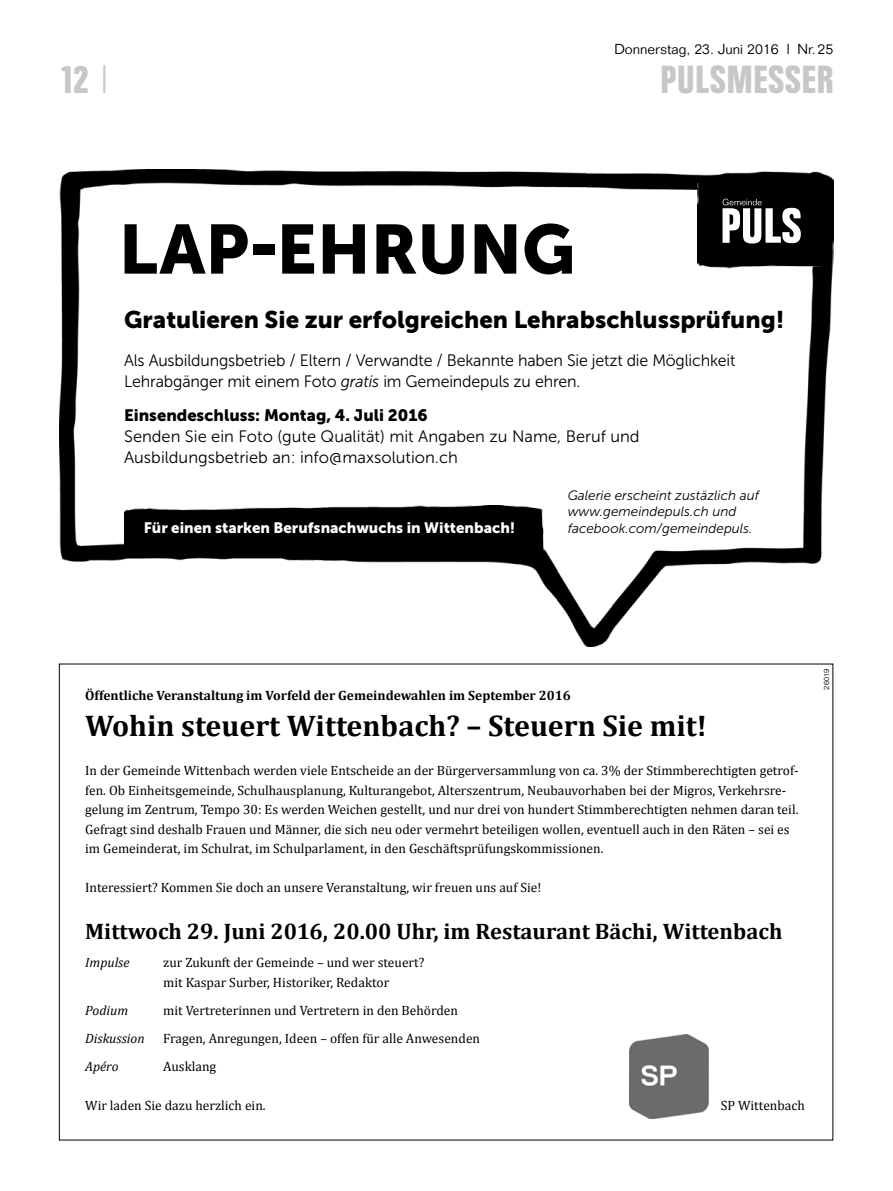
<style>
.page{position:relative;width:893px;height:1191px;background:#fff}
.page>*{position:absolute;margin:0;border:0;box-sizing:border-box;transform-origin:0 0}
.t1{font:69px "Museo Sans 900";color:#000}
.t2{font:700 39px "Folio Condensed BQ";letter-spacing:.03em;color:#c6c7c8}
.t3{font:700 30px "Cambria";color:#000}
.t4{font:24px "Museo Sans 900";color:#000}
.t5{font:700 22.5px "Cambria";color:#000}
.t6{font:700 18px/21.1px "Cambria";letter-spacing:.005em;color:#000}
.t7{font:16.5px/21px "Museo Sans 300";letter-spacing:-.01em;color:#000}
.t8{font:700 15.45px "Cambria";color:#000}
.t9{font:15px "Museo Sans 900";color:#fff}
.t10{font:300 14.25px "Folio";color:#000}
.t11{font:13.5px/19.5px "Cambria";color:#000}
.t12{font:italic 13.5px/16.5px "Museo Sans 300";color:#000}
.t13{font:700 13.5px "Cambria";color:#000}
.t14{font:italic 13.5px "Cambria";color:#000}
.t15{font:300 7.5px "Folio";letter-spacing:.02em;color:#000}
.s1{font-family:"Folio";font-weight:300}
.s2{font-style:italic}
.s3{font-family:"Museo Sans 900"}
</style>
<div class="page">
<img style="left:630px;top:1034px;width:79px;height:84px">
<img style="left:60px;top:170px;width:773px;height:476px">
<img style="left:125px;top:505px;width:420px;height:45px">
<img style="left:697px;top:183px;width:124px;height:89px">
<svg style="left:722px;top:199px;width:79px;height:44px"></svg>
<p class="t2" style="left:60px;top:58px;width:51px">12 <span class="s1">|</span></p>
<p class="t10" style="left:614px;top:40px;width:221px">Donnerstag, 23. Juni 2016 l Nr.25</p>
<h2 class="t2" style="left:661px;top:58px;width:174px">PULSMESSER</h2>
<p class="t1" style="left:119px;top:210px;width:458px">LAP-EHRUNG</p>
<p class="t4" style="left:124px;top:306px;width:662px">Gratulieren Sie zur erfolgreichen Lehrabschlussprüfung!</p>
<p class="t7" style="left:124px;top:350px;width:613px">Als Ausbildungsbetrieb / Eltern / Verwandte / Bekannte haben Sie jetzt die Möglichkeit<br>Lehrabgänger mit einem Foto <span class="s2">gratis</span> im Gemeindepuls zu ehren.</p>
<p class="t7" style="left:124px;top:405px;width:517px"><span class="s3">Einsendeschluss: Montag, 4. Juli 2016<br></span>Senden Sie ein Foto (gute Qualität) mit Angaben zu Name, Beruf und<br>Ausbildungsbetrieb an: info@maxsolution.ch</p>
<p class="t12" style="left:568px;top:487px;width:193px">Galerie erscheint zustäzlich auf www.gemeindepuls.ch und facebook.com/gemeindepuls.</p>
<p class="t9" style="left:144px;top:519px;width:373px">Für einen starken Berufsnachwuchs in Wittenbach!</p>
<p class="t15" style="left:822px;top:690px;width:23px;rotate:-90deg">26019</p>
<p class="t13" style="left:85px;top:687px;width:487px">Öffentliche Veranstaltung im Vorfeld der Gemeindewahlen im September 2016</p>
<p class="t3" style="left:85px;top:708px;width:623px">Wohin steuert Wittenbach? – Steuern Sie mit!</p>
<p class="t11" style="left:85px;top:761px;width:715px">In der Gemeinde Wittenbach werden viele Entscheide an der Bürgerversammlung von ca. 3% der Stimmberechtigten getrof&shy;fen. Ob Einheitsgemeinde, Schulhausplanung, Kulturangebot, Alterszentrum, Neubauvorhaben bei der Migros, Verkehrsre&shy;gelung im Zentrum, Tempo 30: Es werden Weichen gestellt, und nur drei von hundert Stimmberechtigten nehmen daran teil.<br>Gefragt sind deshalb Frauen und Männer, die sich neu oder vermehrt beteiligen wollen, eventuell auch in den Räten – sei es im Gemeinderat, im Schulrat, im Schulparlament, in den Geschäftsprüfungskommissionen.</p>
<p class="t11" style="left:85px;top:878px;width:458px">Interessiert? Kommen Sie doch an unsere Veranstaltung, wir freuen uns auf Sie!</p>
<p class="t5" style="left:85px;top:917px;width:699px">Mittwoch 29. Juni 2016, 20.00 Uhr, im Restaurant Bächi, Wittenbach</p>
<p class="t14" style="left:85px;top:954px;width:46px">Impulse</p>
<p class="t11" style="left:163px;top:952px;width:263px">zur Zukunft der Gemeinde – und wer steuert? mit Kaspar Surber, Historiker, Redaktor</p>
<p class="t14" style="left:85px;top:1001px;width:44px">Podium</p>
<p class="t11" style="left:163px;top:1000px;width:296px">mit Vertreterinnen und Vertretern in den Behörden</p>
<p class="t14" style="left:85px;top:1029px;width:61px">Diskussion</p>
<p class="t11" style="left:163px;top:1028px;width:318px">Fragen, Anregungen, Ideen – offen für alle Anwesenden</p>
<p class="t14" style="left:85px;top:1057px;width:35px">Apéro</p>
<p class="t11" style="left:163px;top:1056px;width:54px">Ausklang</p>
<p class="t11" style="left:85px;top:1095px;width:182px">Wir laden Sie dazu herzlich ein.</p>
<p class="t6" style="left:627px;top:795px;width:229px">Wohin steuert Wittenbach?<br>Steuern Sie mit!</p>
<p class="t8" style="left:627px;top:927px;width:214px">Restaurant Bächi, Wittenbach</p>
<p class="t11" style="left:721px;top:1095px;width:86px">SP Wittenbach</p>
</div>
